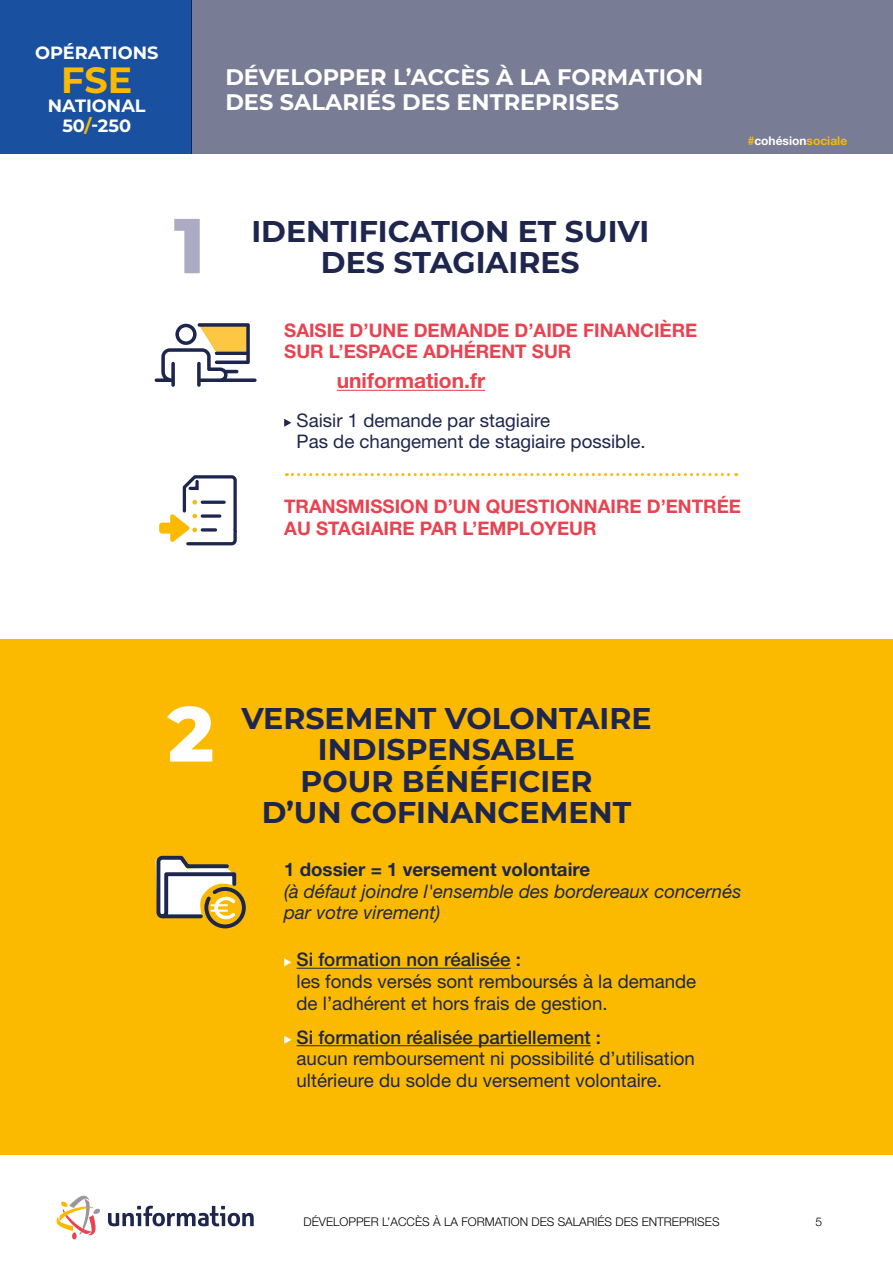
<style>
.page{position:relative;width:893px;height:1263px;background:#fff}
.page>*{position:absolute;margin:0;border:0;box-sizing:border-box;transform-origin:0 0}
.t1{font:800 77.7px "Montserrat";color:#ababc3}
.t2{font:800 77.7px "Montserrat";color:#fff}
.t3{font:700 36.45px "Montserrat";color:#fbba00}
.t4{font:700 30px/31.5px "Montserrat";color:#1e264e;text-align:center}
.t5{font:700 22.5px/25.5px "Montserrat";color:#fff}
.t6{font:700 21px "Helvetica Neue LT Std";color:#e94250}
.t7{font:18.75px/21.6px "Helvetica Neue LT Std";color:#1e264e}
.t8{font:700 18.75px/21.6px "Helvetica Neue LT Std";color:#e94250}
.t9{font:italic 18.75px/21.6px "Helvetica Neue LT Std";color:#1e264e}
.t10{font:500 18.75px "Helvetica Neue LT Std";color:#1e264e}
.t11{font:700 18.75px "Helvetica Neue LT Std";color:#1e264e}
.t12{font:700 17.85px/19.5px "Montserrat";color:#fff;text-align:center}
.t13{font:300 12px "Helvetica Neue LT Std";color:#000}
.t14{font:700 12px "Helvetica Neue LT Std";color:#fbba00}
.s1{color:#fbba00}
.s2{color:#fff}
</style>
<div class="page">
<svg style="left:56px;top:1195px;width:44px;height:44px"></svg>
<svg style="left:108px;top:1206px;width:146px;height:20px"></svg>
<div style="left:0;top:639px;width:893px;height:515px;background:#fbba00"></div>
<div style="left:191px;top:0;width:702px;height:153px;background:#787c94"></div>
<div style="left:0;top:0;width:191px;height:153px;background:#1951a0"></div>
<hr style="left:337px;top:390px;width:148px;height:1px;background:#e94250">
<svg style="left:284px;top:419px;width:7px;height:8px"></svg>
<svg style="left:286px;top:473px;width:451px;height:3px"></svg>
<svg style="left:155px;top:323px;width:102px;height:64px"></svg>
<svg style="left:159px;top:475px;width:78px;height:71px"></svg>
<svg style="left:155px;top:855px;width:91px;height:74px"></svg>
<hr style="left:297px;top:968px;width:214px;height:1px;background:#1e264e">
<hr style="left:297px;top:1045px;width:294px;height:1px;background:#1e264e">
<svg style="left:284px;top:958px;width:7px;height:8px"></svg>
<svg style="left:284px;top:1036px;width:7px;height:8px"></svg>
<p class="t12" style="left:35px;top:42px;width:125px">OPÉRATIONS</p>
<h2 class="t3" style="left:61px;top:54px;width:72px">FSE</h2>
<p class="t12" style="left:48px;top:95px;width:99px">NATIONAL<br>50<span class="s1">/</span>-250</p>
<p class="t5" style="left:225px;top:63px;width:479px">DÉVELOPPER L’ACCÈS À LA FORMATION<br>DES SALARIÉS DES ENTREPRISES</p>
<p class="t14" style="left:748px;top:134px;width:101px">#<span class="s2">cohésion</span>sociale</p>
<h1 class="t1" style="left:174px;top:189px;width:33px">1</h1>
<h3 class="t4" style="left:251px;top:214px;width:399px">IDENTIFICATION ET SUIVI</h3>
<h3 class="t4" style="left:321px;top:245px;width:260px">DES STAGIAIRES</h3>
<p class="t8" style="left:284px;top:319px;width:415px">SAISIE D’UNE DEMANDE D’AIDE FINANCIÈRE<br>SUR L’ESPACE ADHÉRENT SUR</p>
<p class="t6" style="left:337px;top:368px;width:150px">uniformation.fr</p>
<p class="t7" style="left:297px;top:409px;width:351px">Saisir 1 demande par stagiaire<br>Pas de changement de stagiaire possible.</p>
<p class="t8" style="left:284px;top:495px;width:458px">TRANSMISSION D’UN QUESTIONNAIRE D’ENTRÉE<br>AU STAGIAIRE PAR L’EMPLOYEUR</p>
<h1 class="t2" style="left:168px;top:677px;width:48px">2</h1>
<h3 class="t4" style="left:241px;top:701px;width:412px">VERSEMENT VOLONTAIRE<br>INDISPENSABLE<br>POUR BÉNÉFICIER<br>D’UN COFINANCEMENT</h3>
<p class="t11" style="left:284px;top:858px;width:307px">1 dossier = 1 versement volontaire</p>
<p class="t9" style="left:284px;top:880px;width:459px">(à défaut joindre l'ensemble des bordereaux concernés par votre virement)</p>
<p class="t10" style="left:297px;top:948px;width:226px">Si formation non réalisée :</p>
<p class="t7" style="left:297px;top:970px;width:401px">les fonds versés sont remboursés à la demande de l’adhérent et hors frais de gestion.</p>
<p class="t10" style="left:297px;top:1026px;width:306px">Si formation réalisée partiellement :</p>
<p class="t7" style="left:297px;top:1048px;width:400px">aucun remboursement ni possibilité d’utilisation ultérieure du solde du versement volontaire.</p>
<p class="t13" style="left:304px;top:1214px;width:417px">DÉVELOPPER L’ACCÈS À LA FORMATION DES SALARIÉS DES ENTREPRISES</p>
<p class="t13" style="left:815px;top:1214px;width:8px">5</p>
</div>
